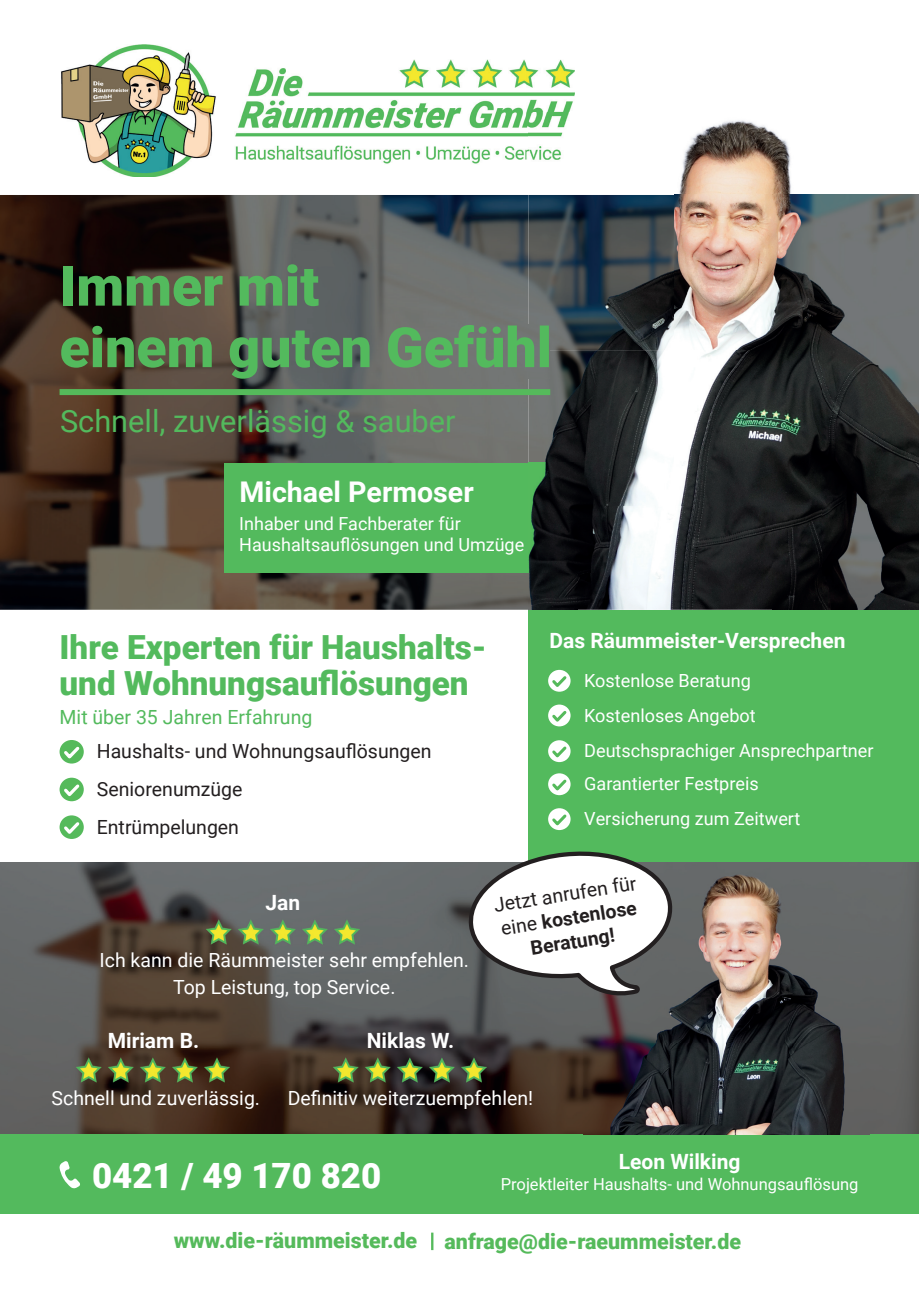
<style>
.page{position:relative;width:919px;height:1289px;background:#fff}
.page>*{position:absolute;margin:0;border:0;box-sizing:border-box;transform-origin:0 0}
.t1{font:900 55.5px/61.5px "Roboto";color:#53ba5d}
.t2{font:900 34.8px "Roboto";color:#fff}
.t3{font:900 33.15px/36px "Roboto";color:#53ba5d}
.t4{font:30.75px "Roboto";color:#53ba5d}
.t5{font:700 28.5px "Roboto";color:#fff}
.t6{font:900 21.45px "Roboto";color:#55ba5b}
.t7{font:700 21px "Roboto";color:#fff}
.t8{font:19.5px/27px "Roboto";color:#fff;text-align:center}
.t9{font:19.5px/24px "Roboto";color:#231f20}
.t10{font:19.5px "Roboto";color:#53ba5d}
.t11{font:18px/21px "Roboto";color:#fff}
.t12{font:16.5px "Roboto";color:#fff}
.s1{font-weight:700}
</style>
<div class="page">
<img style="left:0;top:861px;width:918px;height:273px">
<img style="left:0;top:195px;width:528px;height:414px">
<img style="left:62px;top:44px;width:154px;height:133px">
<div style="left:224px;top:463px;width:376px;height:109px;background:#53ba5d"></div>
<img style="left:674px;top:120px;width:244px;height:75px">
<img style="left:528px;top:195px;width:293px;height:311px">
<img style="left:821px;top:195px;width:97px;height:414px">
<img style="left:577px;top:506px;width:244px;height:103px">
<img style="left:528px;top:572px;width:49px;height:37px">
<img style="left:528px;top:325px;width:21px;height:54px">
<img style="left:528px;top:463px;width:72px;height:109px">
<div style="left:528px;top:609px;width:390px;height:252px;background:#53ba5d"></div>
<div style="left:0;top:1134px;width:918px;height:154px;background:#53ba5d"></div>
<div style="left:60px;top:740px;width:24px;height:23px;background:#55ba5b;border-radius:50%"></div>
<svg style="left:61px;top:743px;width:21px;height:18px"></svg>
<svg style="left:548px;top:773px;width:22px;height:22px"></svg>
<svg style="left:549px;top:776px;width:20px;height:17px"></svg>
<div style="left:548px;top:670px;width:22px;height:21px;background:#fff;border-radius:50%"></div>
<svg style="left:549px;top:673px;width:20px;height:17px"></svg>
<svg style="left:548px;top:704px;width:22px;height:22px"></svg>
<svg style="left:549px;top:708px;width:20px;height:16px"></svg>
<svg style="left:548px;top:740px;width:22px;height:22px"></svg>
<svg style="left:549px;top:743px;width:20px;height:17px"></svg>
<svg style="left:548px;top:808px;width:22px;height:22px"></svg>
<svg style="left:549px;top:811px;width:20px;height:17px"></svg>
<svg style="left:60px;top:777px;width:24px;height:24px"></svg>
<svg style="left:61px;top:781px;width:21px;height:18px"></svg>
<svg style="left:60px;top:815px;width:24px;height:24px"></svg>
<svg style="left:61px;top:819px;width:21px;height:18px"></svg>
<img style="left:235px;top:60px;width:340px;height:104px">
<img style="left:528px;top:113px;width:47px;height:51px">
<img style="left:74px;top:1057px;width:155px;height:26px">
<img style="left:331px;top:1057px;width:155px;height:26px">
<img style="left:204px;top:919px;width:155px;height:26px">
<img style="left:583px;top:861px;width:286px;height:273px">
<svg style="left:466px;top:851px;width:206px;height:150px"></svg>
<div style="left:60px;top:389px;width:490px;height:6px;background:#55ba5b"></div>
<div style="left:0;top:1214px;width:918px;height:74px;background:#fff"></div>
<svg style="left:59px;top:1161px;width:21px;height:27px"></svg>
<svg style="left:431px;top:1232px;width:2px;height:17px"></svg>
<h1 class="t1" style="left:60px;top:253px;width:494px">Immer mit<br>einem guten Gefühl</h1>
<h3 class="t4" style="left:60px;top:399px;width:397px">Schnell, zuverlässig &amp; sauber</h3>
<h3 class="t5" style="left:239px;top:472px;width:236px">Michael Permoser</h3>
<p class="t11" style="left:239px;top:513px;width:286px">Inhaber und Fachberater für<br>Haushaltsauflösungen und Umzüge</p>
<h3 class="t3" style="left:60px;top:628px;width:429px">Ihre Experten für Haushalts&shy;und Wohnungsauflösungen</h3>
<p class="t10" style="left:60px;top:703px;width:254px">Mit über 35 Jahren Erfahrung</p>
<p class="t9" style="left:97px;top:738px;width:336px">Haushalts- und Wohnungsauflösungen</p>
<p class="t9" style="left:97px;top:769px;width:147px;line-height:37.7px">Seniorenumzüge<br>Entrümpelungen</p>
<p class="t7" style="left:549px;top:626px;width:297px">Das Räummeister-Versprechen</p>
<p class="t11" style="left:584px;top:669px;width:168px">Kostenlose Beratung</p>
<p class="t11" style="left:584px;top:696px;width:291px;line-height:35.7px">Kostenloses Angebot<br>Deutschsprachiger Ansprechpartner</p>
<p class="t11" style="left:584px;top:772px;width:176px">Garantierter Festpreis</p>
<p class="t11" style="left:584px;top:807px;width:218px">Versicherung zum Zeitwert</p>
<p class="t7" style="left:265px;top:887px;width:36px">Jan</p>
<p class="t8" style="left:99px;top:946px;width:371px">Ich kann die Räummeister sehr empfehlen.<br>Top Leistung, top Service.</p>
<p class="t7" style="left:108px;top:1025px;width:93px">Miriam B.</p>
<p class="t7" style="left:367px;top:1025px;width:89px">Niklas W.</p>
<p class="t9" style="left:492px;top:892px;width:145px;text-align:center;rotate:-9deg">Jetzt anrufen für eine <span class="s1">kostenlose<br>Beratung!</span></p>
<p class="t8" style="left:52px;top:1083px;width:210px">Schnell und zuverlässig.</p>
<p class="t8" style="left:288px;top:1083px;width:247px">Definitiv weiterzuempfehlen!</p>
<h2 class="t2" style="left:92px;top:1151px;width:290px">0421 / 49 170 820</h2>
<p class="t7" style="left:618px;top:1146px;width:123px">Leon Wilking</p>
<p class="t12" style="left:500px;top:1172px;width:359px">Projektleiter Haushalts- und Wohnungsauflösung</p>
<p class="t6" style="left:174px;top:1225px;width:245px">www.die-räummeister.de</p>
<p class="t6" style="left:444px;top:1225px;width:298px">anfrage@die-raeummeister.de</p>
</div>
